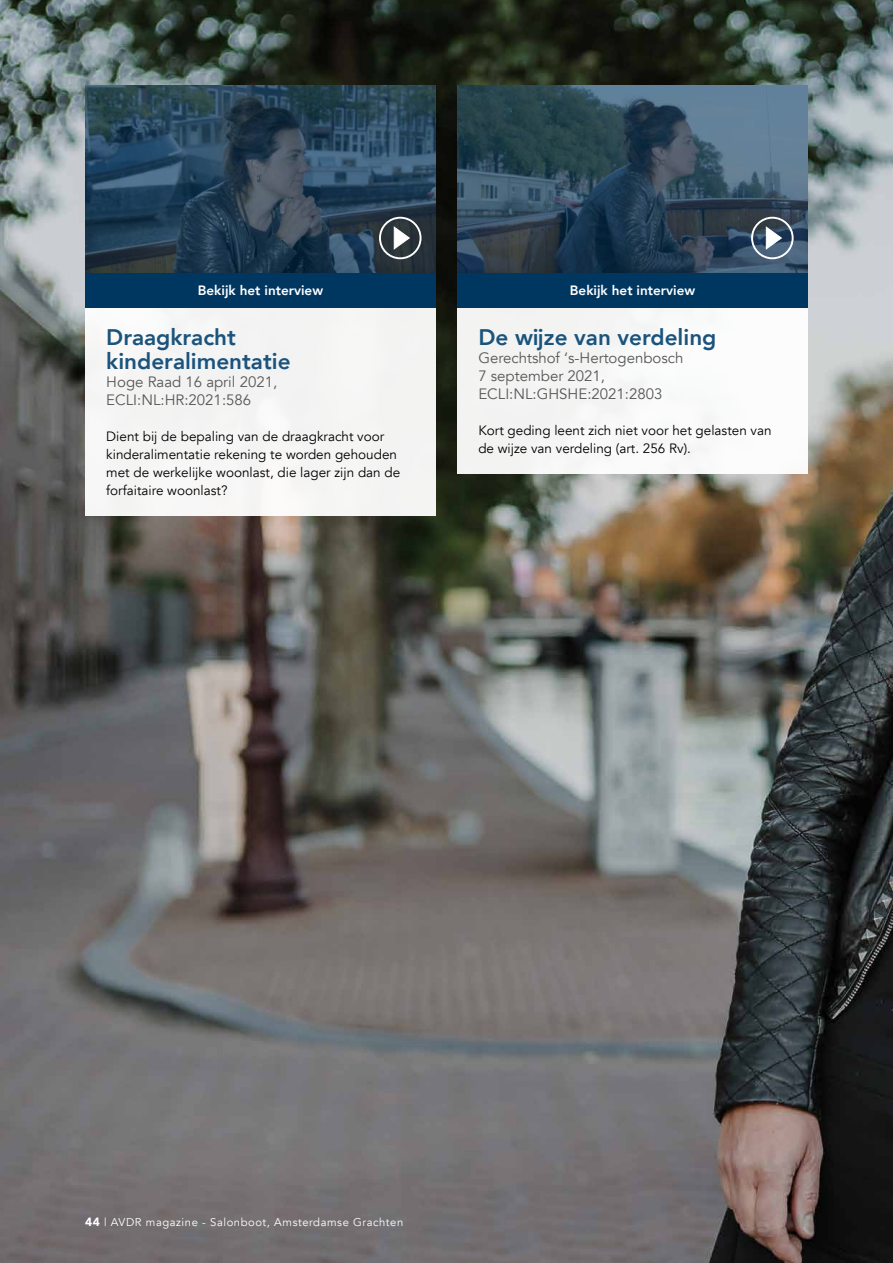
<style>
.page{position:relative;width:893px;height:1263px;background:#fff}
.page>*{position:absolute;margin:0;border:0;box-sizing:border-box;transform-origin:0 0}
.t1{font:800 22.5px/24px "Avenir";color:#1a537c}
.t2{font:15px/18px "Avenir";color:#575756}
.t3{font:13.5px/18px "Avenir";color:#000}
.t4{font:800 13.5px "Avenir";color:#fff}
.t5{font:11.25px "Avenir";letter-spacing:.05em;color:#fff}
.s1{font-weight:900;font-size:12px}
</style>
<div class="page">
<img style="left:0;top:0;width:893px;height:1263px">
<div style="left:457px;top:308px;width:351px;height:166px;background:#f7f8f7"></div>
<div style="left:85px;top:308px;width:351px;height:208px;background:#f4f4f4"></div>
<div style="left:457px;top:274px;width:351px;height:34px;background:#003761"></div>
<div style="left:85px;top:274px;width:351px;height:34px;background:#003761"></div>
<svg style="left:457px;top:85px;width:351px;height:189px;background:#364f61"></svg>
<svg style="left:766px;top:226px;width:16px;height:24px"></svg>
<div style="left:751px;top:217px;width:43px;height:42px;border:2px solid #fff;border-radius:50%"></div>
<svg style="left:85px;top:85px;width:351px;height:189px;background:#294457"></svg>
<svg style="left:394px;top:226px;width:16px;height:24px"></svg>
<div style="left:379px;top:217px;width:43px;height:42px;border:2px solid #fff;border-radius:50%"></div>
<p class="t4" style="left:198px;top:280px;width:127px">Bekijk het interview</p>
<p class="t4" style="left:570px;top:280px;width:127px">Bekijk het interview</p>
<h1 class="t1" style="left:106px;top:325px;width:186px">Draagkracht kinderalimentatie</h1>
<p class="t2" style="left:106px;top:373px;width:172px">Hoge Raad 16 april 2021,<br>ECLI:NL:HR:2021:586</p>
<p class="t3" style="left:106px;top:427px;width:295px">Dient bij de bepaling van de draagkracht voor kinderalimentatie rekening te worden gehouden met de werkelijke woonlast, die lager zijn dan de forfaitaire woonlast?</p>
<h1 class="t1" style="left:478px;top:325px;width:240px">De wijze van verdeling</h1>
<p class="t2" style="left:478px;top:349px;width:207px">Gerechtshof ‘s-Hertogenbosch<br>7 september 2021,<br>ECLI:NL:GHSHE:2021:2803</p>
<p class="t3" style="left:478px;top:421px;width:295px">Kort geding leent zich niet voor het gelasten van de wijze van verdeling (art. 256 Rv).</p>
<p class="t5" style="left:85px;top:1216px;width:320px"><span class="s1">44</span> | AVDR magazine - Salonboot, Amsterdamse Grachten</p>
</div>
